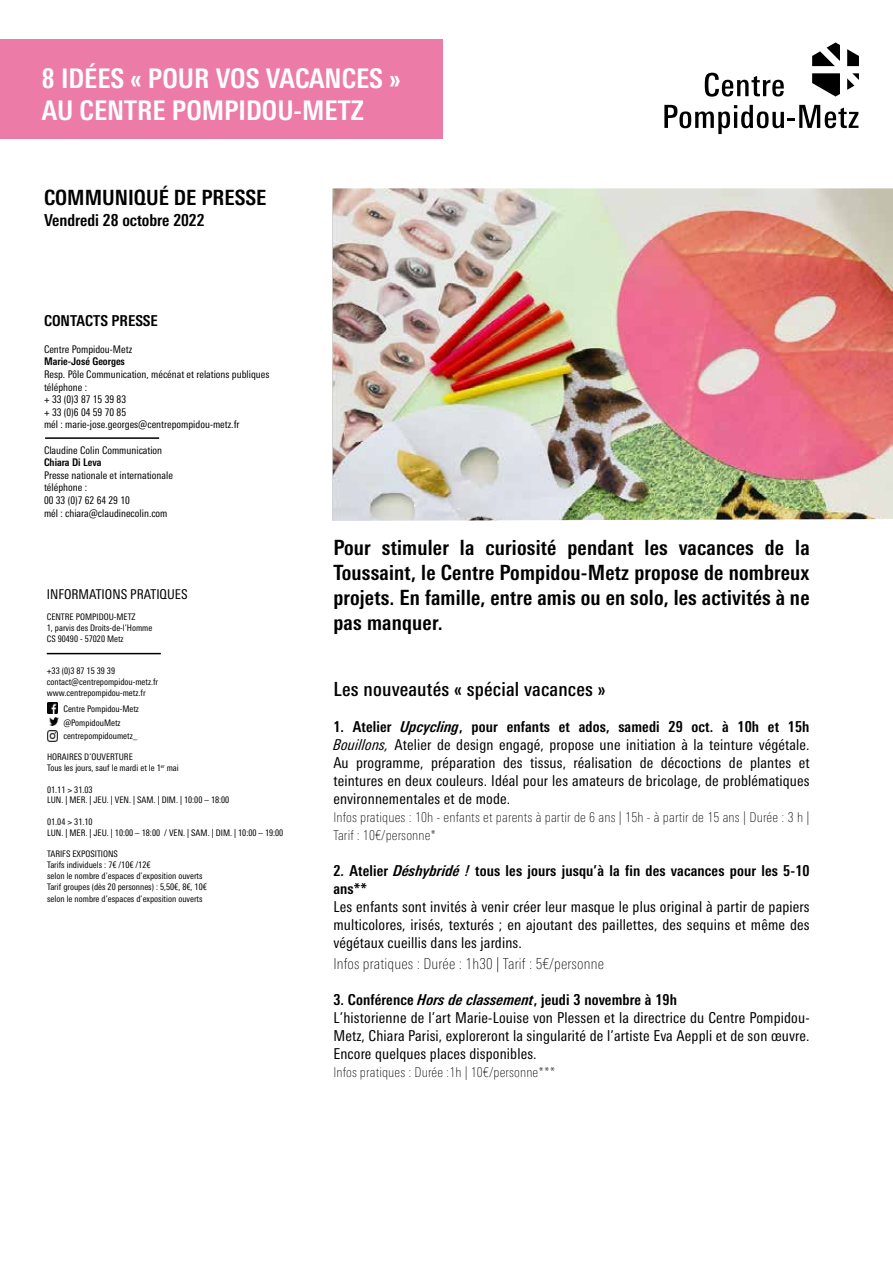
<style>
.page{position:relative;width:893px;height:1263px;background:#fff}
.page>*{position:absolute;margin:0;border:0;box-sizing:border-box;transform-origin:0 0}
.t1{font:700 condensed 27px/31.5px "Univers Next Pro";color:#fff}
.t2{font:700 condensed 21px/25.2px "Univers Next Pro";letter-spacing:.01em;color:#000;text-align:justify}
.t3{font:500 condensed 19.5px "Univers Next Pro";letter-spacing:.01em;color:#000}
.t4{font:700 condensed 16.5px "Univers Next Pro";color:#000}
.t5{font:condensed 15px/18px "Univers Next Pro";letter-spacing:.01em;color:#000;text-align:justify}
.t6{font:700 condensed 15px/18px "Univers Next Pro";letter-spacing:.01em;color:#000}
.t7{font:100 condensed 15px "Univers Next Pro";letter-spacing:.01em;color:#000}
.t8{font:100 condensed 13.5px/18px "Univers Next Pro";letter-spacing:.01em;color:#000}
.t9{font:condensed 13.5px "Univers Next Pro";color:#000}
.t10{font:condensed 10.5px/12.6px "Univers Next Pro";color:#000}
.t11{font:700 condensed 10.5px "Univers Next Pro";color:#000}
.t12{font:condensed 9px/10.8px "Univers Next Pro";color:#000}
.s1{font-weight:700}
.s2{font-weight:700;font-style:italic}
.s3{font-style:italic}
</style>
<div class="page">
<div style="left:0;top:39px;width:442px;height:100px;background:#ec7ba8"></div>
<hr style="left:45px;top:437px;width:114px;height:2px;background:#000">
<svg style="left:47px;top:703px;width:12px;height:38px"></svg>
<hr style="left:47px;top:653px;width:114px;height:1px;background:#000">
<img style="left:333px;top:188px;width:560px;height:333px">
<svg style="left:705px;top:73px;width:79px;height:24px"></svg>
<svg style="left:664px;top:105px;width:194px;height:29px"></svg>
<svg style="left:812px;top:42px;width:47px;height:55px"></svg>
<h1 class="t1" style="left:42px;top:63px;width:360px">8 IDÉES « POUR VOS VACANCES »<br>AU CENTRE POMPIDOU-METZ</h1>
<h2 class="t2" style="left:44px;top:185px;width:224px">COMMUNIQUÉ DE PRESSE</h2>
<p class="t4" style="left:44px;top:210px;width:162px">Vendredi 28 octobre 2022</p>
<p class="t6" style="left:44px;top:311px;width:115px">CONTACTS PRESSE</p>
<p class="t10" style="left:44px;top:343px;width:90px">Centre Pompidou-Metz</p>
<p class="t11" style="left:44px;top:355px;width:82px">Marie-José Georges</p>
<p class="t10" style="left:44px;top:368px;width:227px">Resp. Pôle Communication, mécénat et relations publiques téléphone :<br>+ 33 (0)3 87 15 39 83<br>+ 33 (0)6 04 59 70 85<br>mél : marie-jose.georges@centrepompidou-metz.fr</p>
<p class="t10" style="left:44px;top:443px;width:120px">Claudine Colin Communication</p>
<p class="t11" style="left:44px;top:456px;width:59px">Chiara Di Leva</p>
<p class="t10" style="left:44px;top:469px;width:130px">Presse nationale et internationale téléphone :<br>00 33 (0)7 62 64 29 10<br>mél : chiara@claudinecolin.com</p>
<p class="t9" style="left:47px;top:586px;width:142px">INFORMATIONS PRATIQUES</p>
<p class="t12" style="left:47px;top:612px;width:107px">CENTRE POMPIDOU-METZ<br>1, parvis des Droits-de-l’Homme<br>CS 90490 - 57020 Metz</p>
<p class="t12" style="left:47px;top:666px;width:113px">+33 (0)3 87 15 39 39 contact@centrepompidou-metz.fr www.centrepompidou-metz.fr</p>
<p class="t12" style="left:63px;top:702px;width:77px;line-height:13.5px">Centre Pompidou-Metz @PompidouMetz centrepompidoumetz_</p>
<p class="t12" style="left:47px;top:751px;width:133px">HORAIRES D’OUVERTURE<br>Tous les jours, sauf le mardi et le 1<sup>er</sup> mai</p>
<p class="t12" style="left:47px;top:784px;width:184px">01.11 &gt; 31.03<br>LUN. | MER. | JEU. | VEN. | SAM. | DIM. | 10:00 – 18:00</p>
<p class="t12" style="left:47px;top:816px;width:238px">01.04 &gt; 31.10<br>LUN. | MER. | JEU. | 10:00 – 18:00 / VEN. | SAM. | DIM. | 10:00 – 19:00</p>
<p class="t12" style="left:47px;top:849px;width:161px">TARIFS EXPOSITIONS<br>Tarifs individuels : 7€ /10€ /12€<br>selon le nombre d’espaces d’exposition ouverts Tarif groupes (dès 20 personnes) : 5,50€, 8€, 10€</p>
<p class="t12" style="left:47px;top:894px;width:157px">selon le nombre d’espaces d’exposition ouverts</p>
<h2 class="t2" style="left:333px;top:534px;width:478px">Pour stimuler la curiosité pendant les vacances de la Toussaint, le Centre Pompidou-Metz propose de nombreux projets. En famille, entre amis ou en solo, les activités à ne pas manquer.</h2>
<h3 class="t3" style="left:333px;top:677px;width:274px">Les nouveautés « spécial vacances »</h3>
<p class="t5" style="left:333px;top:717px;width:478px"><span class="s1">1. Atelier</span> <span class="s2">Upcycling</span><span class="s1">, pour enfants et ados, samedi 29 oct. à 10h et 15h </span><span class="s3">Bouillons,</span> Atelier de design engagé, propose une initiation à la teinture végétale.<br>Au programme, préparation des tissus, réalisation de décoctions de plantes et teintures en deux couleurs. Idéal pour les amateurs de bricolage, de problématiques environnementales et de mode.</p>
<p class="t8" style="left:333px;top:808px;width:478px">Infos pratiques : 10h - enfants et parents à partir de 6 ans | 15h - à partir de 15 ans | Durée : 3 h |<br>Tarif : 10€/personne*</p>
<p class="t6" style="left:333px;top:861px;width:478px">2. Atelier <span class="s3">Déshybridé !</span> tous les jours jusqu’à la fin des vacances pour les 5-10 ans**</p>
<p class="t5" style="left:333px;top:897px;width:478px">Les enfants sont invités à venir créer leur masque le plus original à partir de papiers multicolores, irisés, texturés ; en ajoutant des paillettes, des sequins et même des végétaux cueillis dans les jardins.</p>
<p class="t7" style="left:333px;top:955px;width:272px">Infos pratiques : Durée : 1h30 | Tarif : 5€/personne</p>
<p class="t5" style="left:333px;top:990px;width:478px;text-align:left"><span class="s1">3. Conférence</span> <span class="s2">Hors de classement</span><span class="s1">, jeudi 3 novembre à 19h<br></span>L’historienne de l’art Marie-Louise von Plessen et la directrice du Centre Pompidou-Metz, Chiara Parisi, exploreront la singularité de l’artiste Eva Aeppli et de son œuvre.<br>Encore quelques places disponibles.</p>
<p class="t8" style="left:333px;top:1063px;width:224px">Infos pratiques : Durée :1h | 10€/personne***</p>
</div>
